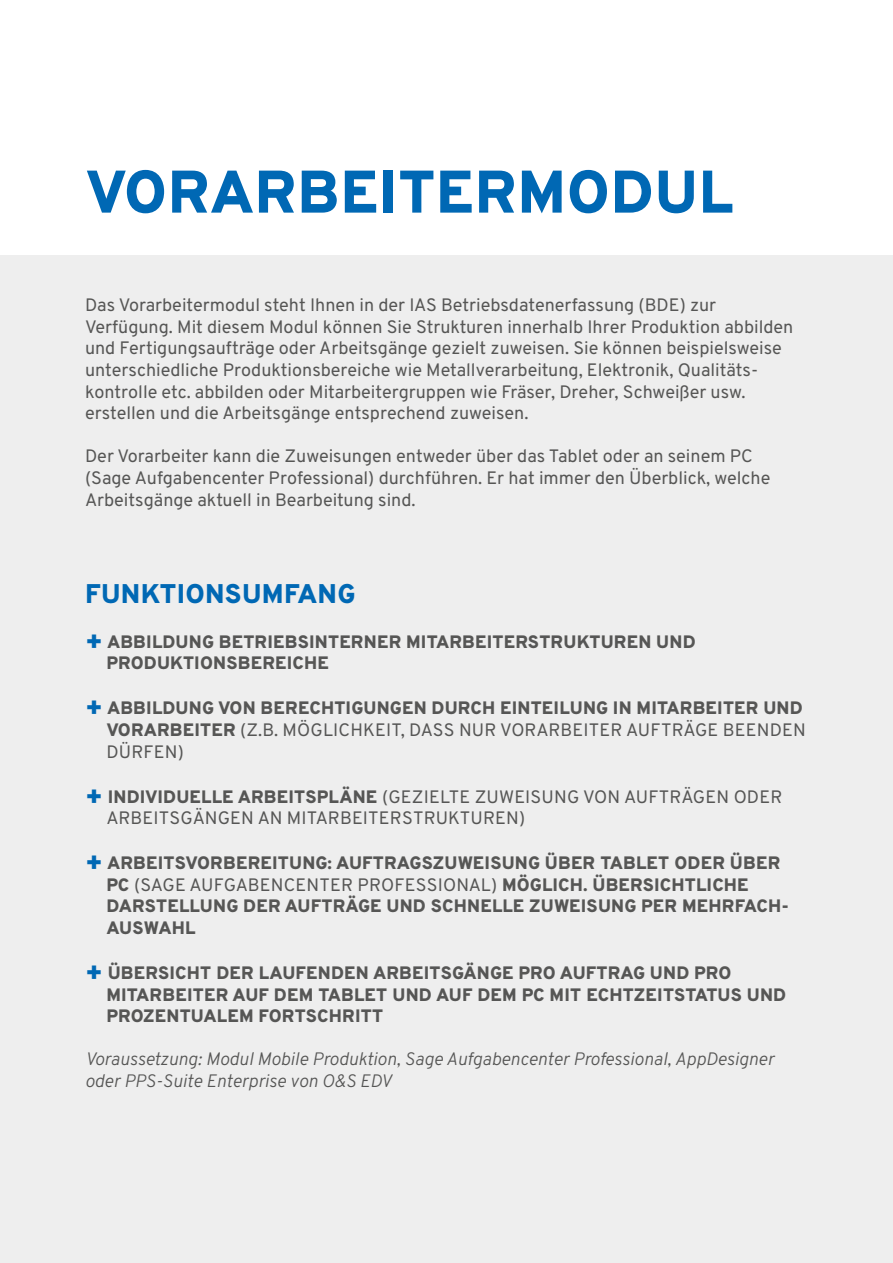
<style>
.page{position:relative;width:893px;height:1263px;background:#fff}
.page>*{position:absolute;margin:0;border:0;box-sizing:border-box;transform-origin:0 0}
.t1{font:800 60px "Overpass";letter-spacing:.01em;color:#0068b4}
.t2{font:800 27px "Overpass";letter-spacing:.01em;color:#0068b4}
.t3{font:18px/21.6px "Overpass";color:#565655}
.t4{font:800 18px/21.6px "Overpass";letter-spacing:.01em;color:#565655}
.t5{font:italic 300 18px/21.6px "Overpass";color:#565655}
.s1{font-size:28.5px;color:#0068b4}
.s2{font-weight:400}
.s3{font-weight:800;font-size:28.5px;color:#0068b4}
.s4{font-weight:800}
</style>
<div class="page">
<div style="left:0;top:255px;width:893px;height:1008px;background:#eee"></div>
<h1 class="t1" style="left:85px;top:149px;width:649px">VORARBEITERMODUL</h1>
<p class="t3" style="left:85px;top:294px;width:710px">Das Vorarbeitermodul steht Ihnen in der IAS Betriebsdatenerfassung (BDE) zur Verfügung. Mit diesem Modul können Sie Strukturen innerhalb Ihrer Produktion abbilden und Fertigungsaufträge oder Arbeitsgänge gezielt zuweisen. Sie können beispielsweise unterschiedliche Produktionsbereiche wie Metallverarbeitung, Elektronik, Qualitäts&shy;kontrolle etc. abbilden oder Mitarbeitergruppen wie Fräser, Dreher, Schweißer usw. erstellen und die Arbeitsgänge entsprechend zuweisen.</p>
<p class="t3" style="left:85px;top:445px;width:687px">Der Vorarbeiter kann die Zuweisungen entweder über das Tablet oder an seinem PC (Sage Aufgabencenter Professional) durchführen. Er hat immer den Überblick, welche<br>Arbeitsgänge aktuell in Bearbeitung sind.</p>
<h2 class="t2" style="left:85px;top:574px;width:272px">FUNKTIONSUMFANG</h2>
<p class="t4" style="left:106px;top:631px;width:591px;text-indent:-21px"><span class="s1">+</span> ABBILDUNG BETRIEBSINTERNER MITARBEITERSTRUKTUREN UND<br>PRODUKTIONSBEREICHE</p>
<p class="t4" style="left:106px;top:697px;width:701px;text-indent:-21px"><span class="s1">+</span> ABBILDUNG VON BERECHTIGUNGEN DURCH EINTEILUNG IN MITARBEITER UND<br>VORARBEITER <span class="s2">(Z.B. MÖGLICHKEIT, DASS NUR VORARBEITER AUFTRÄGE BEENDEN<br>DÜRFEN)</span></p>
<p class="t3" style="left:106px;top:786px;width:677px;text-indent:-21px"><span class="s3">+</span> <span class="s4">INDIVIDUELLE ARBEITSPLÄNE</span> (GEZIELTE ZUWEISUNG VON AUFTRÄGEN ODER<br>ARBEITSGÄNGEN AN MITARBEITERSTRUKTUREN)</p>
<p class="t4" style="left:106px;top:852px;width:684px;text-indent:-21px"><span class="s1">+</span> ARBEITSVORBEREITUNG: AUFTRAGSZUWEISUNG ÜBER TABLET ODER ÜBER PC <span class="s2">(SAGE AUFGABENCENTER PROFESSIONAL)</span> MÖGLICH. ÜBERSICHTLICHE DARSTELLUNG DER AUFTRÄGE UND SCHNELLE ZUWEISUNG PER MEHRFACH-AUSWAHL</p>
<p class="t4" style="left:106px;top:962px;width:681px;text-indent:-21px"><span class="s1">+</span> ÜBERSICHT DER LAUFENDEN ARBEITSGÄNGE PRO AUFTRAG UND PRO<br>MITARBEITER AUF DEM TABLET UND AUF DEM PC MIT ECHTZEITSTATUS UND<br>PROZENTUALEM FORTSCHRITT</p>
<p class="t5" style="left:85px;top:1048px;width:690px">Voraussetzung: Modul Mobile Produktion, Sage Aufgabencenter Professional, AppDesigner oder PPS-Suite Enterprise von O&amp;S EDV</p>
</div>
